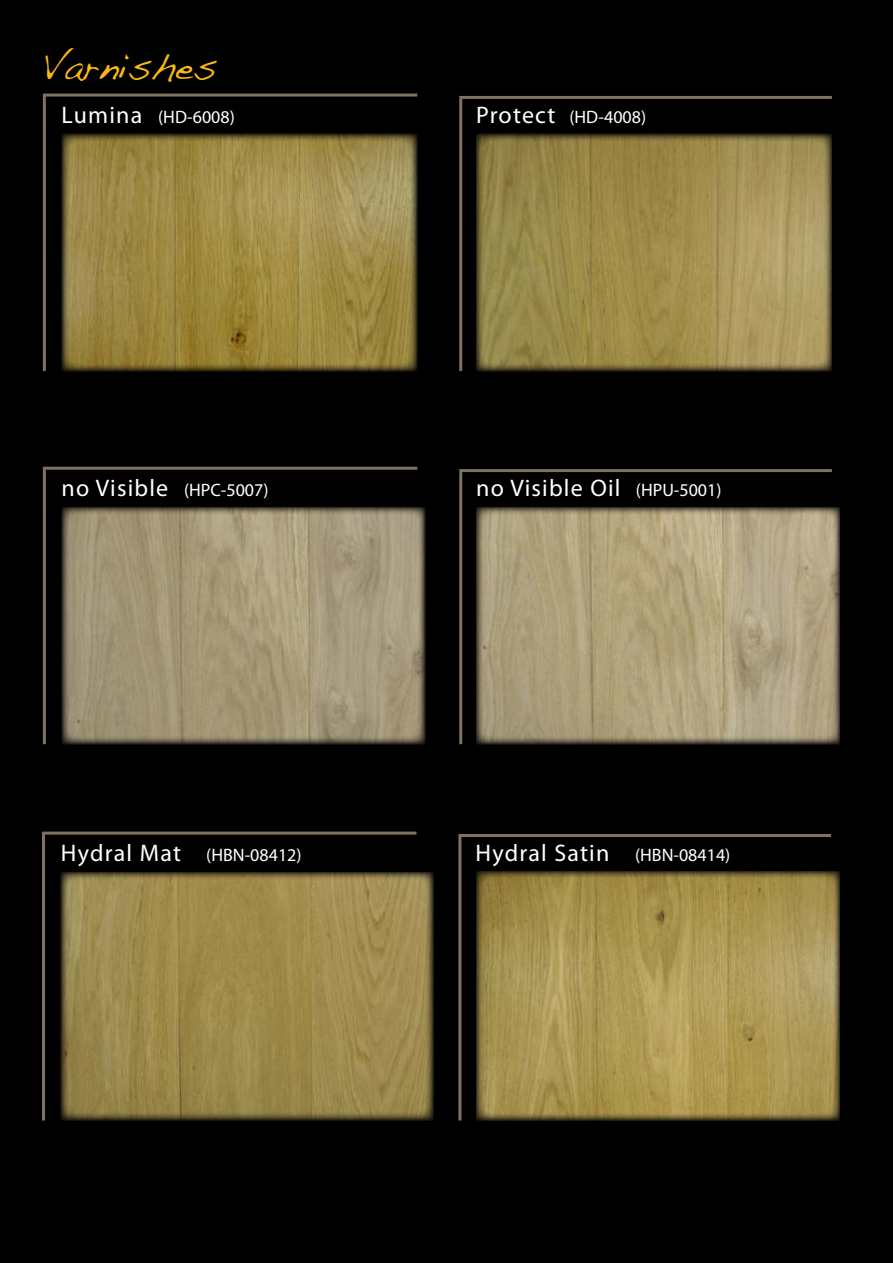
<style>
.page{position:relative;width:893px;height:1263px;background:#fff}
.page>*{position:absolute;margin:0;border:0;box-sizing:border-box;transform-origin:0 0}
.t1{font:37.5px "Handwriting Dakota";color:#fdb913}
.t2{font:24px "Myriad Pro";letter-spacing:.05em;color:#fff}
.t3{font:18px "Myriad Pro";color:#fff}
.s1{font-size:24px}
.s2{font-size:18px}
</style>
<div class="page">
<div style="left:0;top:0;width:892px;height:1263px;background:#000"></div>
<hr style="left:43px;top:94px;width:374px;height:3px;background:#7c745f">
<hr style="left:43px;top:96px;width:3px;height:275px;background:#7c745f">
<img style="left:61px;top:872px;width:372px;height:248px">
<img style="left:476px;top:871px;width:364px;height:249px">
<img style="left:476px;top:507px;width:364px;height:237px">
<img style="left:62px;top:507px;width:363px;height:237px">
<img style="left:476px;top:134px;width:356px;height:237px">
<img style="left:62px;top:134px;width:355px;height:237px">
<hr style="left:459px;top:96px;width:373px;height:3px;background:#7c745f">
<hr style="left:459px;top:99px;width:3px;height:272px;background:#7c745f">
<hr style="left:43px;top:467px;width:374px;height:3px;background:#7c745f">
<hr style="left:43px;top:469px;width:3px;height:275px;background:#7c745f">
<hr style="left:459px;top:469px;width:373px;height:3px;background:#7c745f">
<hr style="left:459px;top:472px;width:3px;height:272px;background:#7c745f">
<hr style="left:42px;top:832px;width:374px;height:3px;background:#7c745f">
<hr style="left:42px;top:834px;width:3px;height:286px;background:#7c745f">
<hr style="left:458px;top:834px;width:373px;height:3px;background:#7c745f">
<hr style="left:458px;top:837px;width:3px;height:283px;background:#7c745f">
<h1 class="t1" style="left:42px;top:45px;width:176px">Varnishes</h1>
<p class="t3" style="left:62px;top:106px;width:175px"><span class="s1">Lumina</span> (HD-6008)</p>
<p class="t3" style="left:476px;top:106px;width:171px"><span class="s1">Protect</span> (HD-4008)</p>
<p class="t3" style="left:62px;top:479px;width:208px"><span class="s1">no Visible</span> (HPC-5007)</p>
<h2 class="t2" style="left:476px;top:474px;width:247px">no Visible Oil <span class="s2">(HPU-5001)</span></h2>
<p class="t3" style="left:61px;top:844px;width:242px"><span class="s1">Hydral Mat</span> (HBN-08412)</p>
<h2 class="t2" style="left:475px;top:838px;width:256px">Hydral Satin <span class="s2">(HBN-08414)</span></h2>
</div>
